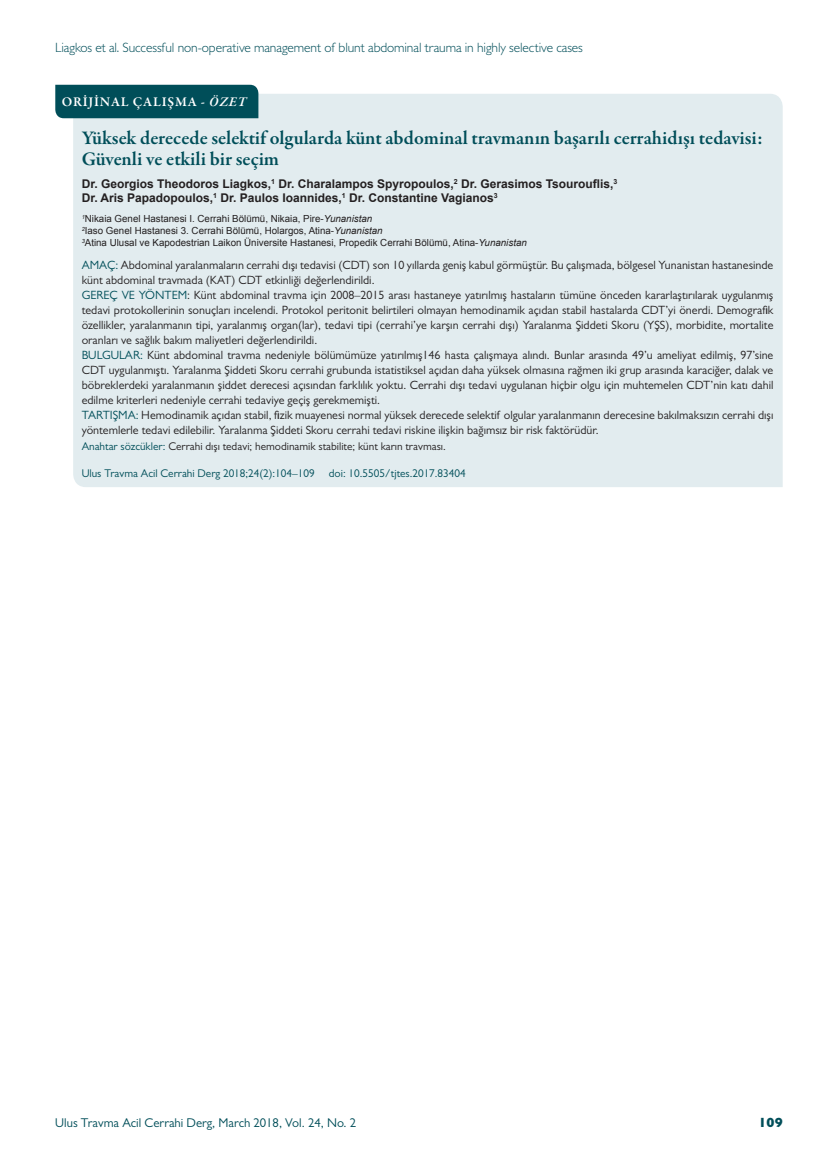
<style>
.page{position:relative;width:838px;height:1170px;background:#fff}
.page>*{position:absolute;margin:0;border:0;box-sizing:border-box;transform-origin:0 0}
._09__TRV_TURKCE_OZET{font:600 19.5px/21px "Garamond Premr Pro";color:#004e59}
.t1{font:300 13.5px "Gill Sans MT Pro";letter-spacing:-.005em;color:#004e59}
._01__TRV_YAZI_ANA_BA{font:600 13.5px "Garamond Premr Pro";letter-spacing:.055em;color:#fff}
.t2{font:800 13.5px "Gill Sans MT Pro";color:#004e59}
.t3{font:12.75px "Gill Sans MT Pro";color:#004e59}
._12__TRV_SAYFA_SONU{font:12px/15px "Gill Sans MT Pro";color:#231f20}
.t4{font:700 12px "Arial";color:#231f20}
.t5{font:11.25px "Gill Sans MT Pro";color:#231f20}
.t6{font:11.25px "Gill Sans MT Pro";color:#004e59}
._10__TRV_KURUMADI_SA{font:9.75px "Arial";color:#231f20}
.s1{font-style:italic}
.s2{color:#004e59}
</style>
<div class="page">
<div style="left:73px;top:94px;width:709px;height:393px;background:#e2ecef"></div>
<div style="left:55px;top:85px;width:203px;height:33px;background:#004e59"></div>
<p class="t1" style="left:55px;top:39px;width:529px">Liagkos et al. Successful non-operative management of blunt abdominal trauma in highly selective cases</p>
<p class="_01__TRV_YAZI_ANA_BA" style="left:62px;top:94px;width:186px">ORİJİNAL ÇALIŞMA - <span class="s1">ÖZET</span></p>
<p class="_09__TRV_TURKCE_OZET" style="left:82px;top:127px;width:683px">Yüksek derecede selektif olgularda künt abdominal travmanın başarılı cerrahidışı tedavisi:<br>Güvenli ve etkili bir seçim</p>
<p class="t4" style="left:82px;top:176px;width:537px">Dr. Georgios Theodoros Liagkos,<sup>1</sup> Dr. Charalampos Spyropoulos,<sup>2</sup> Dr. Gerasimos Tsourouflis,<sup>3</sup></p>
<p class="t4" style="left:82px;top:190px;width:417px">Dr. Aris Papadopoulos,<sup>1</sup> Dr. Paulos Ioannides,<sup>1</sup> Dr. Constantine Vagianos<sup>3</sup></p>
<p class="_10__TRV_KURUMADI_SA" style="left:82px;top:212px;width:292px"><sup>1</sup>Nikaia Genel Hastanesi I. Cerrahi Bölümü, Nikaia, Pire-<span class="s1">Yunanistan</span></p>
<p class="_10__TRV_KURUMADI_SA" style="left:82px;top:224px;width:302px"><sup>2</sup>Iaso Genel Hastanesi 3. Cerrahi Bölümü, Holargos, Atina-<span class="s1">Yunanistan</span></p>
<p class="_10__TRV_KURUMADI_SA" style="left:82px;top:236px;width:447px"><sup>3</sup>Atina Ulusal ve Kapodestrian Laikon Üniversite Hastanesi, Propedik Cerrahi Bölümü, Atina-<span class="s1">Yunanistan</span></p>
<p class="_12__TRV_SAYFA_SONU" style="left:82px;top:257px;width:693px"><span class="s2">AMAÇ:</span> Abdominal yaralanmaların cerrahi dışı tedavisi (CDT) son 10 yıllarda geniş kabul görmüştür. Bu çalışmada, bölgesel Yunanistan hastanesinde künt abdominal travmada (KAT) CDT etkinliği değerlendirildi.</p>
<p class="_12__TRV_SAYFA_SONU" style="left:82px;top:287px;width:693px;text-align:justify"><span class="s2">GEREÇ VE YÖNTEM</span>: Künt abdominal travma için 2008–2015 arası hastaneye yatırılmış hastaların tümüne önceden kararlaştırılarak uygulanmış tedavi protokollerinin sonuçları incelendi. Protokol peritonit belirtileri olmayan hemodinamik açıdan stabil hastalarda CDT’yi önerdi. Demografik özellikler, yaralanmanın tipi, yaralanmış organ(lar), tedavi tipi (cerrahi’ye karşın cerrahi dışı) Yaralanma Şiddeti Skoru (YŞS), morbidite, mortalite oranları ve sağlık bakım maliyetleri değerlendirildi.</p>
<p class="_12__TRV_SAYFA_SONU" style="left:82px;top:347px;width:693px;text-align:justify"><span class="s2">BULGULAR:</span> Künt abdominal travma nedeniyle bölümümüze yatırılmış146 hasta çalışmaya alındı. Bunlar arasında 49’u ameliyat edilmiş, 97’sine CDT uygulanmıştı. Yaralanma Şiddeti Skoru cerrahi grubunda istatistiksel açıdan daha yüksek olmasına rağmen iki grup arasında karaciğer, dalak ve böbreklerdeki yaralanmanın şiddet derecesi açısından farklılık yoktu. Cerrahi dışı tedavi uygulanan hiçbir olgu için muhtemelen CDT’nin katı dahil edilme kriterleri nedeniyle cerrahi tedaviye geçiş gerekmemişti.</p>
<p class="_12__TRV_SAYFA_SONU" style="left:82px;top:407px;width:693px"><span class="s2">TARTIŞMA:</span> Hemodinamik açıdan stabil, fizik muayenesi normal yüksek derecede selektif olgular yaralanmanın derecesine bakılmaksızın cerrahi dışı yöntemlerle tedavi edilebilir. Yaralanma Şiddeti Skoru cerrahi tedavi riskine ilişkin bağımsız bir risk faktörüdür.</p>
<p class="t5" style="left:82px;top:439px;width:366px"><span class="s2">Anahtar sözcükler:</span> Cerrahi dışı tedavi; hemodinamik stabilite; künt karın travması.</p>
<p class="t6" style="left:82px;top:466px;width:385px">Ulus Travma Acil Cerrahi Derg 2018;24(2):104–109 doi: 10.5505/tjtes.2017.83404</p>
<p class="t3" style="left:55px;top:1115px;width:302px">Ulus Travma Acil Cerrahi Derg, March 2018, Vol. 24, No. 2</p>
<p class="t2" style="left:758px;top:1114px;width:26px">109</p>
</div>
